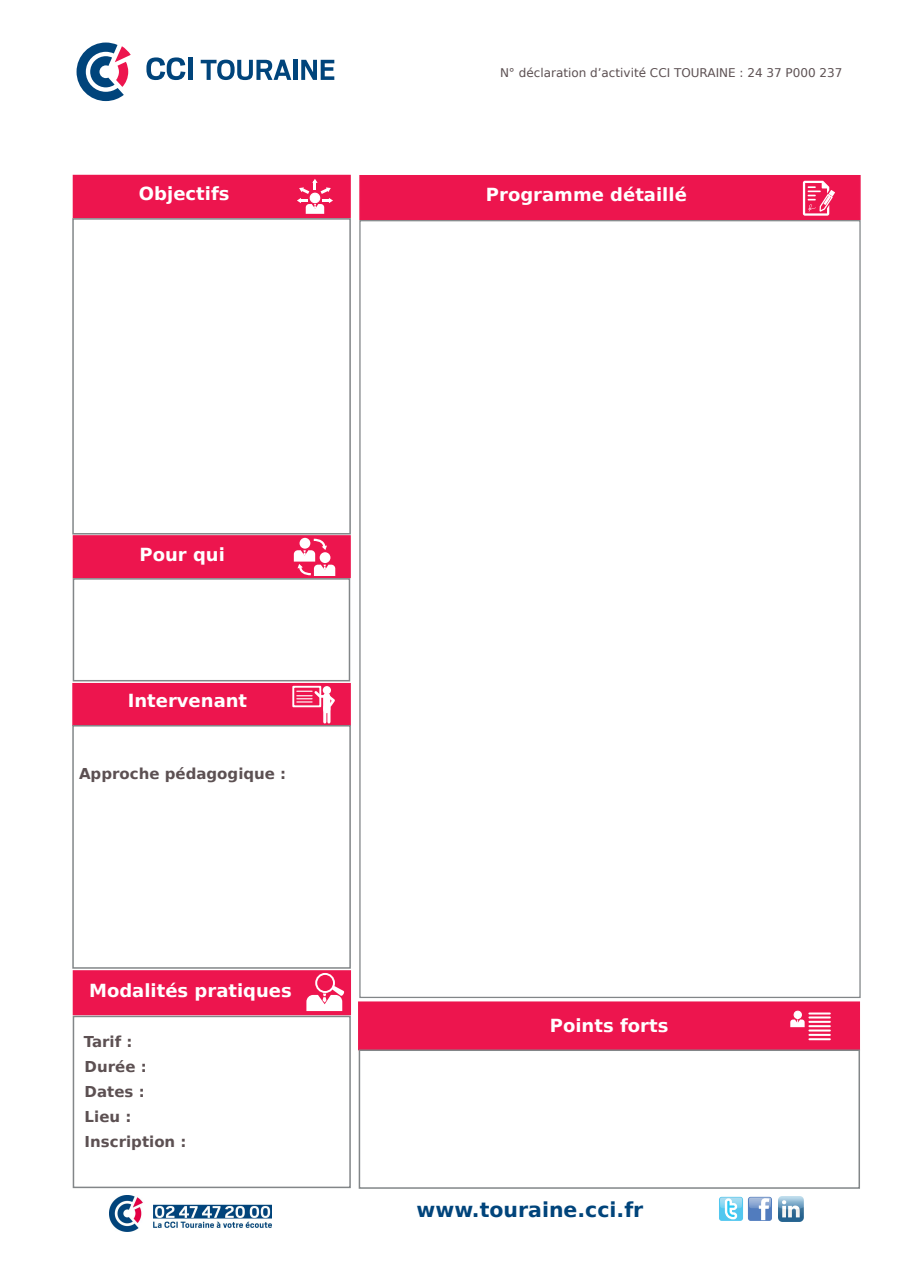
<style>
.page{position:relative;width:910px;height:1280px;background:#fff}
.page>*{position:absolute;margin:0;border:0;box-sizing:border-box;transform-origin:0 0}
.t1{font:700 20.4px "DejaVu Sans";color:#00447b}
.t2{font:700 18px "DejaVu Sans";color:#fff}
.t3{font:700 15px "DejaVu Sans";color:#5c5052}
.t4{font:12px "DejaVu Sans";color:#5c5052}
</style>
<div class="page">
<svg style="left:146px;top:57px;width:39px;height:23px"></svg>
<div style="left:188px;top:58px;width:5px;height:22px;background:#00447b"></div>
<svg style="left:201px;top:60px;width:90px;height:20px"></svg>
<hr style="left:293px;top:60px;width:4px;height:20px;background:#00447b">
<svg style="left:301px;top:60px;width:33px;height:20px"></svg>
<svg style="left:77px;top:43px;width:54px;height:58px"></svg>
<div style="left:73px;top:535px;width:278px;height:43px;background:#ed154e;border:2px solid #ed154e"></div>
<div style="left:73px;top:175px;width:278px;height:43px;background:#ed154e"></div>
<div style="left:72px;top:218px;width:279px;height:316px;border:2px solid #828688"></div>
<div style="left:73px;top:578px;width:277px;height:103px;border:2px solid #828688"></div>
<div style="left:359px;top:175px;width:502px;height:45px;background:#ed154e"></div>
<div style="left:359px;top:1002px;width:500px;height:47px;background:#ed154e"></div>
<div style="left:358px;top:1001px;width:502px;height:49px;border:2px solid #ed154e"></div>
<div style="left:359px;top:1049px;width:501px;height:140px;border:2px solid #828688"></div>
<div style="left:72px;top:683px;width:279px;height:43px;background:#ed154e"></div>
<div style="left:72px;top:725px;width:279px;height:244px;border:2px solid #828688"></div>
<div style="left:73px;top:971px;width:277px;height:43px;background:#ed154e"></div>
<div style="left:73px;top:970px;width:278px;height:45px;border:2px solid #ed154e"></div>
<div style="left:73px;top:1016px;width:278px;height:172px;border:2px solid #828688"></div>
<img style="left:110px;top:1195px;width:161px;height:37px">
<div style="left:719px;top:1197px;width:24px;height:24px;background:#52c7ef;border-radius:3px"></div>
<svg style="left:720px;top:1197px;width:22px;height:24px"></svg>
<svg style="left:748px;top:1197px;width:24px;height:24px"></svg>
<svg style="left:749px;top:1197px;width:22px;height:23px"></svg>
<img style="left:778px;top:1196px;width:25px;height:25px">
<svg style="left:297px;top:179px;width:36px;height:35px"></svg>
<svg style="left:294px;top:537px;width:41px;height:39px"></svg>
<svg style="left:292px;top:686px;width:29px;height:21px"></svg>
<div style="left:323px;top:696px;width:7px;height:14px;background:#fff"></div>
<hr style="left:323px;top:707px;width:3px;height:15px;background:#fff">
<hr style="left:327px;top:707px;width:3px;height:15px;background:#fff">
<svg style="left:297px;top:688px;width:38px;height:21px"></svg>
<svg style="left:803px;top:175px;width:32px;height:47px"></svg>
<div style="left:794px;top:1011px;width:7px;height:7px;background:#fff;border-radius:50%"></div>
<div style="left:794px;top:1011px;width:8px;height:8px;border:1px solid #fff;border-radius:50%"></div>
<svg style="left:790px;top:1019px;width:15px;height:8px"></svg>
<hr style="left:809px;top:1021px;width:21px;height:2px;background:#fff">
<hr style="left:809px;top:1016px;width:21px;height:2px;background:#fff">
<hr style="left:809px;top:1025px;width:21px;height:2px;background:#fff">
<hr style="left:809px;top:1029px;width:21px;height:2px;background:#fff">
<hr style="left:809px;top:1034px;width:21px;height:2px;background:#fff">
<hr style="left:809px;top:1038px;width:21px;height:2px;background:#fff">
<div style="left:315px;top:973px;width:20px;height:20px;border:2px solid #fff;border-radius:50%"></div>
<svg style="left:306px;top:985px;width:39px;height:26px"></svg>
<hr style="left:809px;top:1012px;width:21px;height:2px;background:#fff">
<p class="t2" style="left:139px;top:179px;width:92px">Objectifs</p>
<p class="t4" style="left:500px;top:63px;width:344px">N° déclaration d’activité CCI TOURAINE : 24 37 P000 237</p>
<p class="t2" style="left:486px;top:180px;width:202px">Programme détaillé</p>
<p class="t2" style="left:139px;top:540px;width:87px">Pour qui</p>
<p class="t2" style="left:128px;top:686px;width:121px">Intervenant</p>
<p class="t3" style="left:79px;top:762px;width:209px">Approche pédagogique :</p>
<p class="t2" style="left:89px;top:976px;width:204px">Modalités pratiques</p>
<p class="t3" style="left:84px;top:1029px;width:50px">Tarif :</p>
<p class="t3" style="left:85px;top:1054px;width:64px">Durée :</p>
<p class="t3" style="left:85px;top:1079px;width:62px">Dates :</p>
<p class="t3" style="left:85px;top:1104px;width:48px">Lieu :</p>
<p class="t3" style="left:85px;top:1130px;width:103px">Inscription :</p>
<p class="t2" style="left:550px;top:1011px;width:120px">Points forts</p>
<p class="t1" style="left:417px;top:1193px;width:228px">www.touraine.cci.fr</p>
</div>
